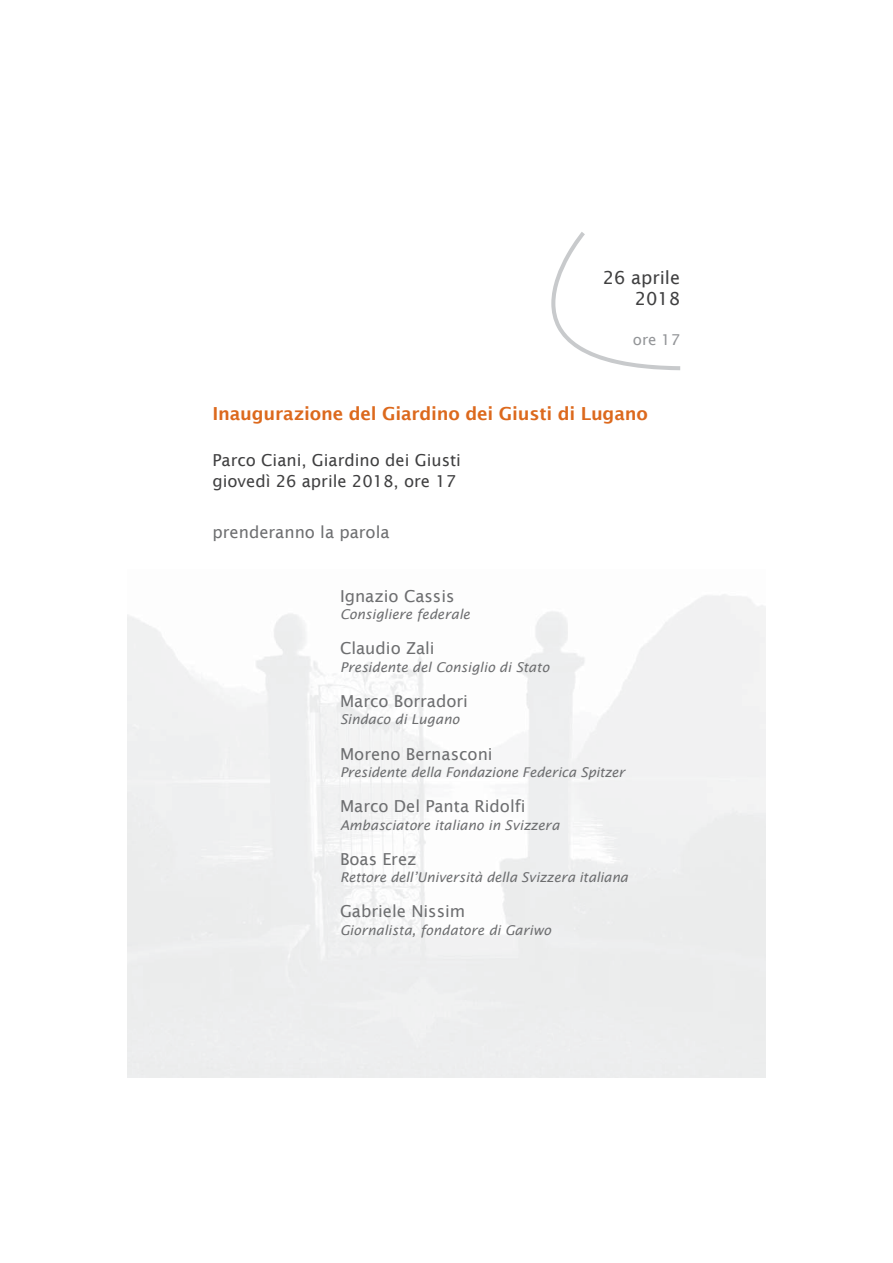
<style>
.page{position:relative;width:893px;height:1263px;background:#fff}
.page>*{position:absolute;margin:0;border:0;box-sizing:border-box;transform-origin:0 0}
.t1{font:600 18px "Lucida Sans";letter-spacing:-.01em;color:#dc691d}
.t2{font:18px/21.6px "Lucida Sans";color:#404041;text-align:right}
.t3{font:16.5px "Lucida Sans";color:#6d6e70}
.t4{font:16.5px/21px "Lucida Sans";color:#404041}
.t5{font:15px "Lucida Sans";color:#939598}
.t6{font:italic 13.5px "Lucida Sans";color:#6d6e70}
</style>
<div class="page">
<svg style="left:551px;top:232px;width:129px;height:138px"></svg>
<h1 class="t2" style="left:603px;top:266px;width:79px">26 aprile<br>2018</h1>
<p class="t5" style="left:633px;top:331px;width:49px">ore 17</p>
<h1 class="t1" style="left:212px;top:403px;width:437px">Inaugurazione del Giardino dei Giusti di Lugano</h1>
<p class="t4" style="left:212px;top:449px;width:250px">Parco Ciani, Giardino dei Giusti giovedì 26 aprile 2018, ore 17</p>
<p class="t3" style="left:212px;top:522px;width:179px">prenderanno la parola</p>
<p class="t3" style="left:340px;top:586px;width:116px">Ignazio Cassis</p>
<p class="t6" style="left:340px;top:606px;width:132px">Consigliere federale</p>
<p class="t3" style="left:340px;top:638px;width:96px">Claudio Zali</p>
<p class="t6" style="left:340px;top:659px;width:211px">Presidente del Consiglio di Stato</p>
<p class="t3" style="left:340px;top:691px;width:130px">Marco Borradori</p>
<p class="t6" style="left:340px;top:711px;width:121px">Sindaco di Lugano</p>
<p class="t3" style="left:340px;top:744px;width:154px">Moreno Bernasconi</p>
<p class="t6" style="left:340px;top:764px;width:287px">Presidente della Fondazione Federica Spitzer</p>
<p class="t3" style="left:340px;top:796px;width:187px">Marco Del Panta Ridolfi</p>
<p class="t6" style="left:340px;top:817px;width:221px">Ambasciatore italiano in Svizzera</p>
<p class="t3" style="left:340px;top:849px;width:78px">Boas Erez</p>
<p class="t6" style="left:340px;top:869px;width:290px">Rettore dell’Università della Svizzera italiana</p>
<p class="t3" style="left:340px;top:902px;width:127px">Gabriele Nissim</p>
<p class="t6" style="left:340px;top:922px;width:213px">Giornalista, fondatore di Gariwo</p>
</div>
